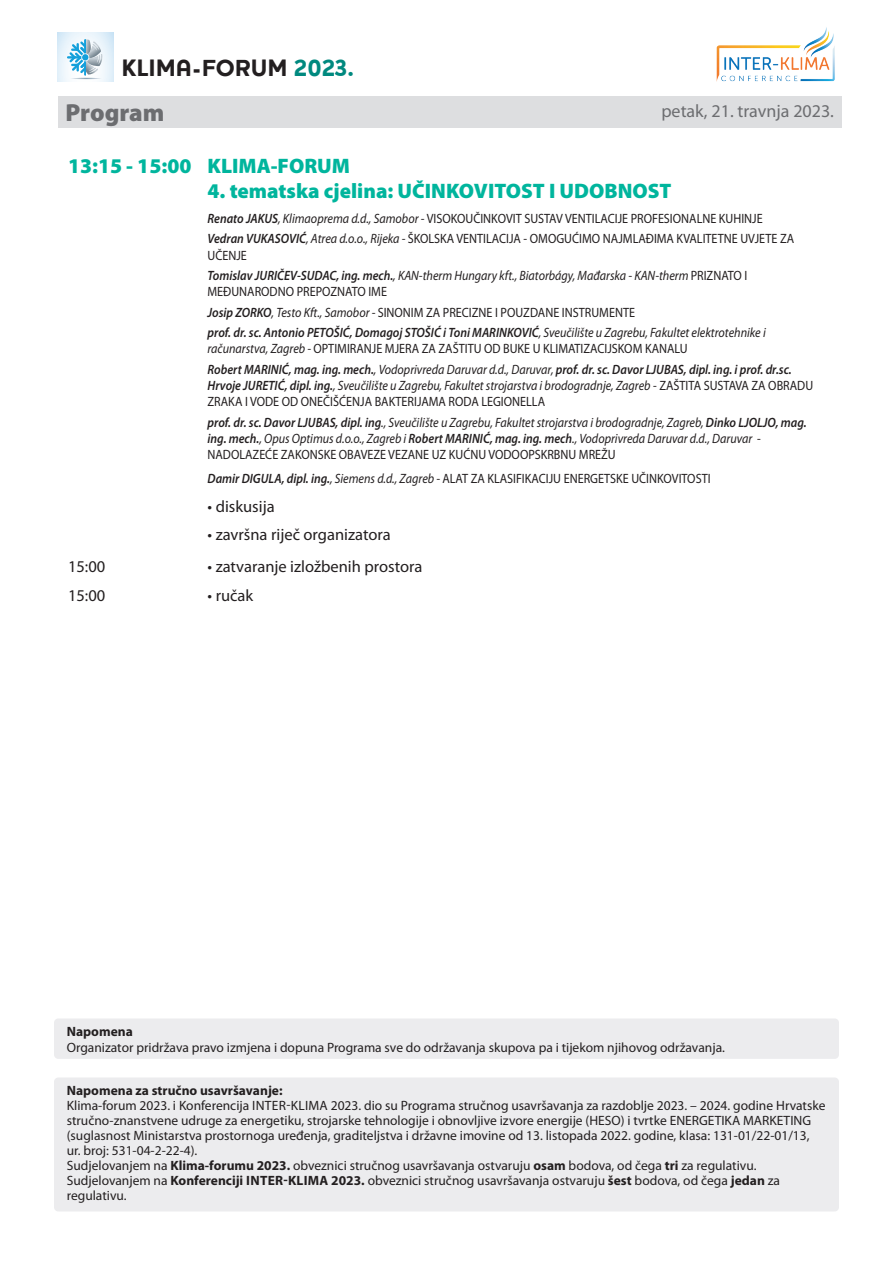
<style>
.page{position:relative;width:893px;height:1263px;background:#fff}
.page>*{position:absolute;margin:0;border:0;box-sizing:border-box;transform-origin:0 0}
.t1{font:900 24.75px "Myriad Pro";letter-spacing:-.005em;color:#6c6d70}
.t2{font:900 24px "Houschka";color:#231f20}
.t3{font:900 21px "Myriad Pro";color:#00b59d}
.t4{font:18px "Myriad Pro";color:#6c6d70}
.t5{font:16.5px "Myriad Pro";color:#231f20}
.t6{font:13.5px/15px "Myriad Pro";color:#231f20}
.t7{font:italic 13.5px/16.2px "Myriad Pro";color:#231f20;scale:.9 1}
.t8{font:13.5px/16.2px "Myriad Pro";color:#231f20;scale:.9 1}
.t9{font:italic 600 13.5px/16.2px "Myriad Pro";color:#231f20;scale:.9 1}
.t10{font:700 13.5px "Myriad Pro";color:#231f20}
.s1{color:#00897f}
.s2{font-weight:600;font-style:italic}
.s3{font-style:italic}
.s4{font-weight:600}
.s5{font-style:normal}
.s6{font-weight:400}
.s7{font-weight:400;font-style:normal}
.s8{font-weight:700}
</style>
<div class="page">
<div style="left:54px;top:1077px;width:785px;height:134px;background:#ececee;border-radius:4px"></div>
<div style="left:54px;top:1018px;width:785px;height:41px;background:#ececee;border-radius:4px"></div>
<div style="left:58px;top:96px;width:784px;height:32px;background:#dddee0"></div>
<svg style="left:57px;top:33px;width:57px;height:48px"></svg>
<svg style="left:67px;top:39px;width:36px;height:40px"></svg>
<img style="left:716px;top:27px;width:119px;height:55px">
<p class="t2" style="left:122px;top:54px;width:234px">KLIMA-FORUM <span class="s1">2023.</span></p>
<p class="t1" style="left:66px;top:99px;width:100px">Program</p>
<p class="t4" style="left:661px;top:101px;width:174px">petak, 21. travnja 2023.</p>
<p class="t3" style="left:68px;top:154px;width:283px">13:15 - 15:00 KLIMA-FORUM</p>
<p class="t3" style="left:208px;top:179px;width:466px">4. tematska cjelina: UČINKOVITOST I UDOBNOST</p>
<p class="t8" style="left:208px;top:211px;width:618px"><span class="s2">Renato JAKUS</span><span class="s3">, Klimaoprema d.d., Samobor -</span> VISOKOUČINKOVIT SUSTAV VENTILACIJE PROFESIONALNE KUHINJE</p>
<p class="t8" style="left:208px;top:231px;width:653px"><span class="s2">Vedran VUKASOVIĆ</span><span class="s3">, Atrea d.o.o., Rijeka -</span> ŠKOLSKA VENTILACIJA - OMOGUĆIMO NAJMLAĐIMA KVALITETNE UVJETE ZA<br>UČENJE</p>
<p class="t7" style="left:208px;top:268px;width:601px"><span class="s4">Tomislav JURIČEV-SUDAC, ing. mech.</span>, KAN-therm Hungary kft., Biatorbágy, Mađarska - KAN-therm <span class="s5">PRIZNATO I<br>MEĐUNARODNO PREPOZNATO IME</span></p>
<p class="t8" style="left:208px;top:304px;width:476px"><span class="s2">Josip ZORKO</span><span class="s3">, Testo Kft., Samobor -</span> SINONIM ZA PRECIZNE I POUZDANE INSTRUMENTE</p>
<p class="t7" style="left:208px;top:325px;width:622px"><span class="s4">prof. dr. sc. Antonio PETOŠIĆ, Domagoj STOŠIĆ i Toni MARINKOVIĆ</span>, Sveučilište u Zagrebu, Fakultet elektrotehnike i računarstva, Zagreb - <span class="s5">OPTIMIRANJE MJERA ZA ZAŠTITU OD BUKE U KLIMATIZACIJSKOM KANALU</span></p>
<p class="t9" style="left:208px;top:361px;width:674px">Robert MARINIĆ, mag. ing. mech.<span class="s6">, Vodoprivreda Daruvar d.d., Daruvar,</span> prof. dr. sc. Davor LJUBAS, dipl. ing. i prof. dr.sc.<br>Hrvoje JURETIĆ, dipl. ing.<span class="s6">, Sveučilište u Zagrebu, Fakultet strojarstva i brodogradnje, Zagreb</span> <span class="s7">- ZAŠTITA SUSTAVA ZA OBRADU<br>ZRAKA I VODE OD ONEČIŠĆENJA BAKTERIJAMA RODA LEGIONELLA</span></p>
<p class="t7" style="left:208px;top:414px;width:667px"><span class="s4">prof. dr. sc. Davor LJUBAS, dipl. ing</span>., Sveučilište u Zagrebu, Fakultet strojarstva i brodogradnje, Zagreb, <span class="s4">Dinko LJOLJO, mag. ing. mech.</span>, Opus Optimus d.o.o., Zagreb i <span class="s4">Robert MARINIĆ, mag. ing. mech</span>., Vodoprivreda Daruvar d.d., Daruvar <span class="s5">-<br>NADOLAZEĆE ZAKONSKE OBAVEZE VEZANE UZ KUĆNU VODOOPSKRBNU MREŽU</span></p>
<p class="t8" style="left:208px;top:471px;width:560px"><span class="s2">Damir DIGULA, dipl. ing.</span><span class="s3">, Siemens d.d., Zagreb -</span> ALAT ZA KLASIFIKACIJU ENERGETSKE UČINKOVITOSTI</p>
<p class="t5" style="left:208px;top:497px;width:69px">• diskusija</p>
<p class="t5" style="left:208px;top:525px;width:185px">• završ na riječ organizatora</p>
<p class="t5" style="left:68px;top:558px;width:39px">15:00</p>
<p class="t5" style="left:208px;top:558px;width:216px">• zatvaranje izložbenih prostora</p>
<p class="t5" style="left:68px;top:586px;width:39px">15:00</p>
<p class="t5" style="left:208px;top:586px;width:47px">• ručak</p>
<p class="t6" style="left:67px;top:1023px;width:660px;line-height:16.2px"><span class="s8">Napomena<br></span>Organizator pridržava pravo izmjena i dopuna Programa sve do održavanja skupova pa i tijekom njihovog održavanja.</p>
<p class="t10" style="left:67px;top:1083px;width:217px">Napomena za stručno usavršavanje:</p>
<p class="t6" style="left:67px;top:1098px;width:760px">Klima-forum 2023. i Konferencija INTER-KLIMA 2023. dio su Programa stručnog usavršavanja za razdoblje 2023. – 2024. godine Hrvatske stručno-znanstvene udruge za energetiku, strojarske tehnologije i obnovljive izvore energije (HESO) i tvrtke ENERGETIKA MARKETING (suglasnost Ministarstva prostornoga uređenja, graditeljstva i državne imovine od 13. listopada 2022. godine, klasa: 131-01/22-01/13, ur. broj: 531-04-2-22-4).</p>
<p class="t6" style="left:67px;top:1158px;width:691px">Sudjelovanjem na <span class="s8">Klima-forumu 2023.</span> obveznici stručnog usavršavanja ostvaruju <span class="s8">osam</span> bodova, od čega <span class="s8">tri</span> za regulativu.</p>
<p class="t6" style="left:67px;top:1173px;width:715px">Sudjelovanjem na <span class="s8">Konferenciji INTER-KLIMA 2023.</span> obveznici stručnog usavršavanja ostvaruju <span class="s8">šest</span> bodova, od čega <span class="s8">jedan</span> za regulativu.</p>
</div>
